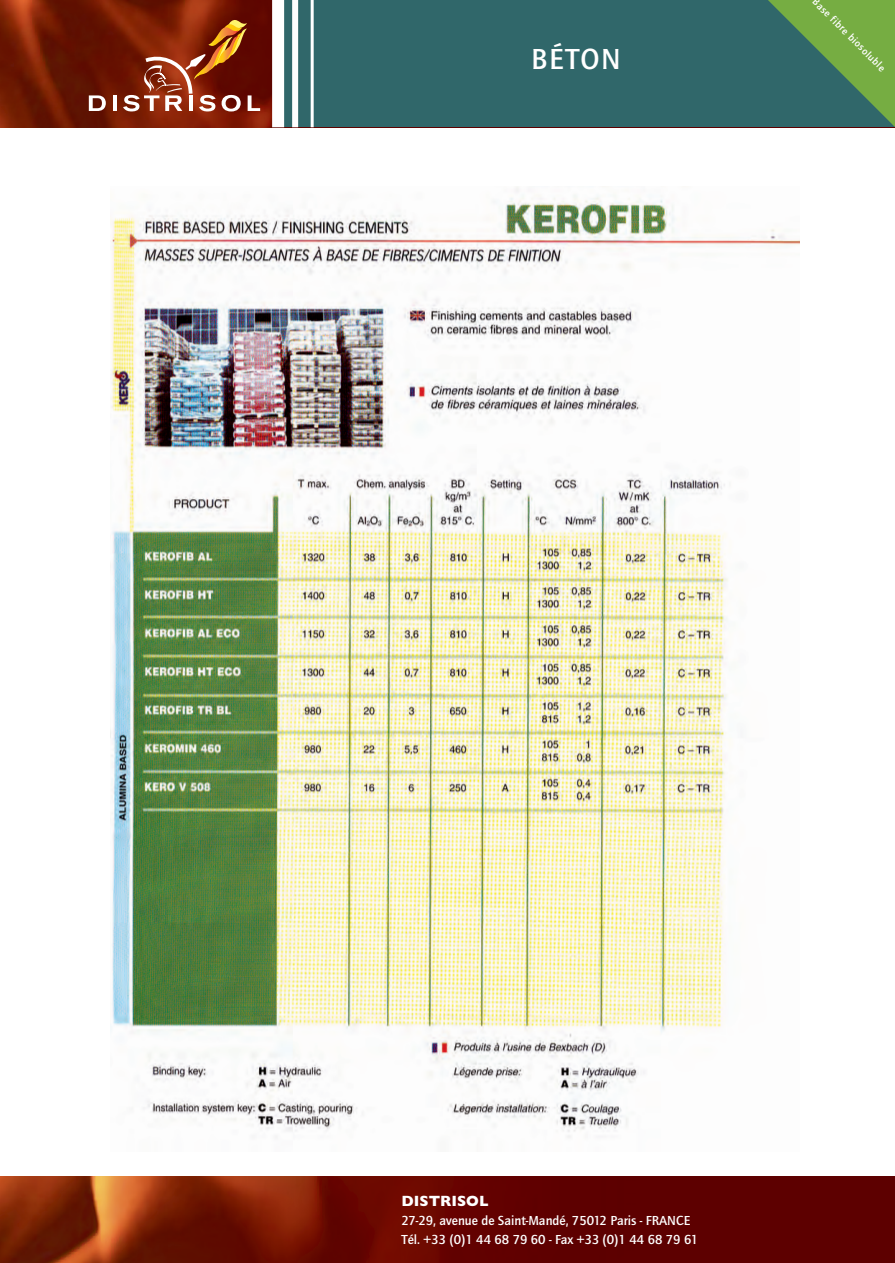
<style>
.page{position:relative;width:895px;height:1263px;background:#fff}
.page>*{position:absolute;margin:0;border:0;box-sizing:border-box;transform-origin:0 0}
.t1{font:700 30px "Quay Itc T";letter-spacing:.05em;color:#fff}
.t2{font:700 15px "Gill Sans";color:#fff}
.t3{font:700 13.5px/19.2px "Quay Itc T";color:#fff}
.t4{font:700 10.5px "Quay Itc T";color:#fff}
</style>
<div class="page">
<img style="left:0;top:0;width:894px;height:1262px">
<h1 class="t1" style="left:531px;top:41px;width:91px">BÉTON</h1>
<p class="t4" style="left:818px;top:-4px;width:100px;rotate:45deg">Base fibre biosoluble</p>
<p class="t2" style="left:401px;top:1191px;width:88px">DISTRISOL</p>
<p class="t3" style="left:401px;top:1210px;width:298px">27-29, avenue de Saint-Mandé, 75012 Paris - FRANCE<br>Tél. +33 (0)1 44 68 79 60 - Fax +33 (0)1 44 68 79 61</p>
</div>
